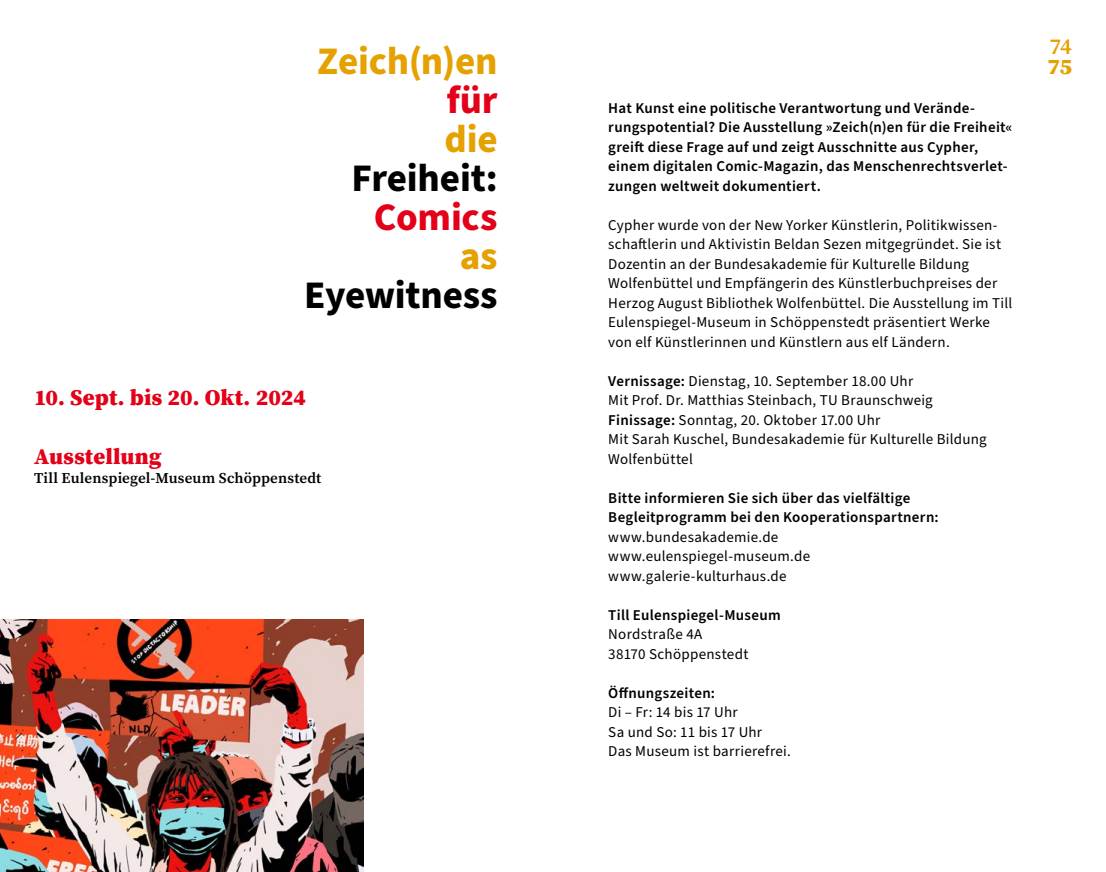
<style>
.page{position:relative;width:1106px;height:872px;background:#fff}
.page>*{position:absolute;margin:0;border:0;box-sizing:border-box;transform-origin:0 0}
.t1{font:700 39px "Source Sans Pro";letter-spacing:-.005em;color:#000}
.t2{font:700 39px "Source Sans Pro";letter-spacing:-.005em;color:#e5a100}
.t3{font:700 39px "Source Sans Pro";letter-spacing:-.005em;color:#e30018}
.t4{font:900 22.5px "Source Serif Pro";letter-spacing:.01em;color:#e30018}
.t5{font:600 22.5px "Source Serif Pro";color:#e5a100}
.t6{font:900 22.5px "Source Serif Pro";color:#e5a100}
.t7{font:15px/19.5px "Source Sans Pro";letter-spacing:.015em;color:#000}
.t8{font:600 15px/19.5px "Source Sans Pro";letter-spacing:.02em;color:#000}
.t9{font:600 15px "Source Serif Pro";letter-spacing:.01em;color:#000}
.s1{font-weight:600}
</style>
<div class="page">
<img style="left:0;top:619px;width:363px;height:253px">
<h1 class="t2" style="left:317px;top:34px;width:182px">Zeich(n)en</h1>
<h1 class="t3" style="left:446px;top:73px;width:53px">für</h1>
<h1 class="t2" style="left:444px;top:112px;width:55px">die</h1>
<h1 class="t1" style="left:351px;top:151px;width:148px">Freiheit:</h1>
<h1 class="t3" style="left:374px;top:190px;width:125px">Comics</h1>
<h1 class="t2" style="left:460px;top:229px;width:39px">as</h1>
<h1 class="t1" style="left:304px;top:268px;width:195px">Eyewitness</h1>
<h2 class="t4" style="left:34px;top:382px;width:274px">10. Sept. bis 20. Okt. 2024</h2>
<h2 class="t4" style="left:34px;top:440px;width:129px">Ausstellung</h2>
<p class="t9" style="left:34px;top:468px;width:289px">Till Eulenspiegel-Museum Schöppenstedt</p>
<p class="t8" style="left:608px;top:98px;width:405px">Hat Kunst eine politische Verantwortung und Verände&shy;rungspotential? Die Ausstellung »Zeich(n)en für die Freiheit« greift diese Frage auf und zeigt Ausschnitte aus Cypher, einem digitalen Comic‐Magazin, das Menschenrechtsverlet&shy;zungen weltweit dokumentiert.</p>
<p class="t7" style="left:608px;top:215px;width:405px">Cypher wurde von der New Yorker Künstlerin, Politikwissen&shy;schaftlerin und Aktivistin Beldan Sezen mitgegründet. Sie ist Dozentin an der Bundesakademie für Kulturelle Bildung Wolfenbüttel und Empfängerin des Künstlerbuchpreises der Herzog August Bibliothek Wolfenbüttel. Die Ausstellung im Till Eulenspiegel-Museum in Schöppenstedt präsentiert Werke von elf Künstlerinnen und Künstlern aus elf Ländern.</p>
<p class="t7" style="left:608px;top:371px;width:380px"><span class="s1">Vernissage:</span> Dienstag, 10. September 18.00 Uhr<br>Mit Prof. Dr. Matthias Steinbach, TU Braunschweig <span class="s1">Finissage:</span> Sonntag, 20. Oktober 17.00 Uhr<br>Mit Sarah Kuschel, Bundesakademie für Kulturelle Bildung Wolfenbüttel</p>
<p class="t8" style="left:608px;top:488px;width:332px">Bitte informieren Sie sich über das vielfältige<br>Begleitprogramm bei den Kooperationspartnern:</p>
<p class="t7" style="left:608px;top:527px;width:203px">www.bundesakademie.de www.eulenspiegel‐museum.de www.galerie‐kulturhaus.de</p>
<p class="t8" style="left:608px;top:605px;width:174px">Till Eulenspiegel-Museum</p>
<p class="t7" style="left:608px;top:625px;width:142px">Nordstraße 4A<br>38170 Schöppenstedt</p>
<p class="t8" style="left:608px;top:683px;width:108px">Öffnungszeiten:</p>
<p class="t7" style="left:608px;top:703px;width:184px">Di – Fr: 14 bis 17 Uhr<br>Sa und So: 11 bis 17 Uhr<br>Das Museum ist barrierefrei.</p>
<h2 class="t5" style="left:1049px;top:31px;width:24px">74</h2>
<h2 class="t6" style="left:1047px;top:50px;width:26px">75</h2>
</div>
